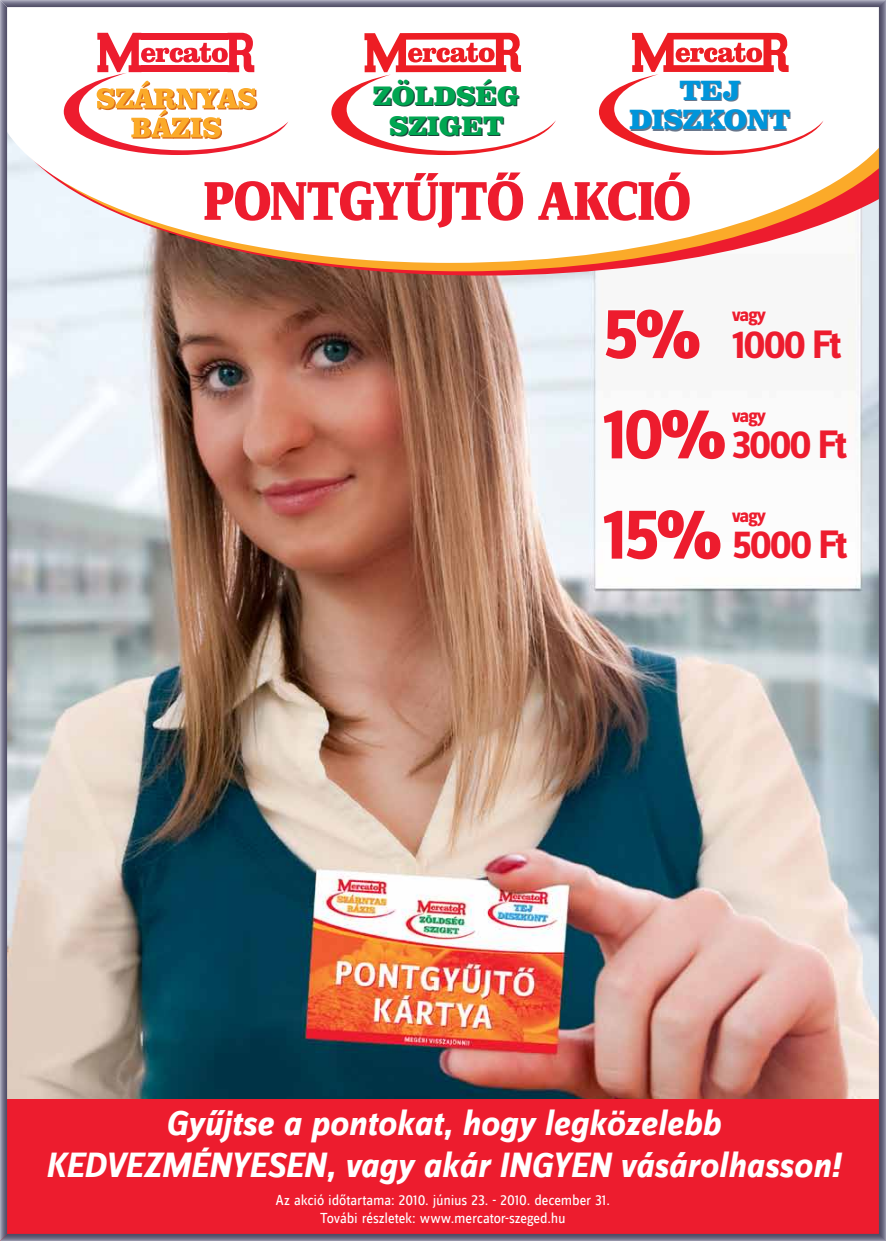
<style>
.page{position:relative;width:886px;height:1241px;background:#fff}
.page>*{position:absolute;margin:0;border:0;box-sizing:border-box;transform-origin:0 0}
.t1{font:700 75px "Zine Sans Dis";color:#ed1c2e}
.t2{font:800 56.38px "Zine Serif Dis";letter-spacing:-.02em;color:#ed1c2e}
.t3{font:700 41.25px "Zine Sans Dis";letter-spacing:-.05em;color:#ed1c2e}
.t4{font:italic 700 36.25px/42px "Zine Sans Dis";letter-spacing:-.005em;color:#fff;text-align:center}
.t5{font:900 28.75px/29.5px "Clarendon BT";letter-spacing:-.025em;color:#0095da;text-align:center}
.t6{font:900 27.5px/30.4px "Clarendon BT";color:#00a651;text-align:center}
.t7{font:700 20px "Zine Sans Dis";letter-spacing:-.05em;color:#ed1c2e}
.t8{font:15px/18px "Zine Sans Dis Open";letter-spacing:-.01em;color:#fff;text-align:center}
</style>
<div class="page">
<img style="left:0;top:0;width:886px;height:1240px">
<div style="left:601px;top:407px;width:247px;height:52px;background:#fff"></div>
<div style="left:601px;top:507px;width:247px;height:53px;background:#fff"></div>
<div style="left:603px;top:307px;width:239px;height:52px;background:#f7f7f7"></div>
<h3 class="t6" style="left:373px;top:83px;width:148px">ZÖLDSÉG<br>SZIGET</h3>
<h2 class="t2" style="left:204px;top:171px;width:489px">PONTGYŰJTŐ AKCIÓ</h2>
<h3 class="t5" style="left:629px;top:78px;width:162px">TEJ<br>DISZKONT</h3>
<h1 class="t1" style="left:603px;top:295px;width:100px">5%</h1>
<h3 class="t7" style="left:732px;top:304px;width:35px">vagy</h3>
<h3 class="t3" style="left:732px;top:323px;width:111px">1000 Ft</h3>
<h1 class="t1" style="left:603px;top:395px;width:125px">10%</h1>
<h3 class="t7" style="left:732px;top:404px;width:35px">vagy</h3>
<h3 class="t3" style="left:732px;top:423px;width:116px">3000 Ft</h3>
<h1 class="t1" style="left:603px;top:495px;width:121px">15%</h1>
<h3 class="t7" style="left:732px;top:505px;width:35px">vagy</h3>
<h3 class="t3" style="left:732px;top:523px;width:117px">5000 Ft</h3>
<h3 class="t4" style="left:46px;top:1103px;width:796px">Gyűjtse a pontokat, hogy legközelebb<br>KEDVEZMÉNYESEN, vagy akár INGYEN vásárolhasson!</h3>
<p class="t8" style="left:276px;top:1191px;width:335px">Az akció időtartama: 2010. június 23. - 2010. december 31.<br>Továbi részletek: www.mercator-szeged.hu</p>
</div>
